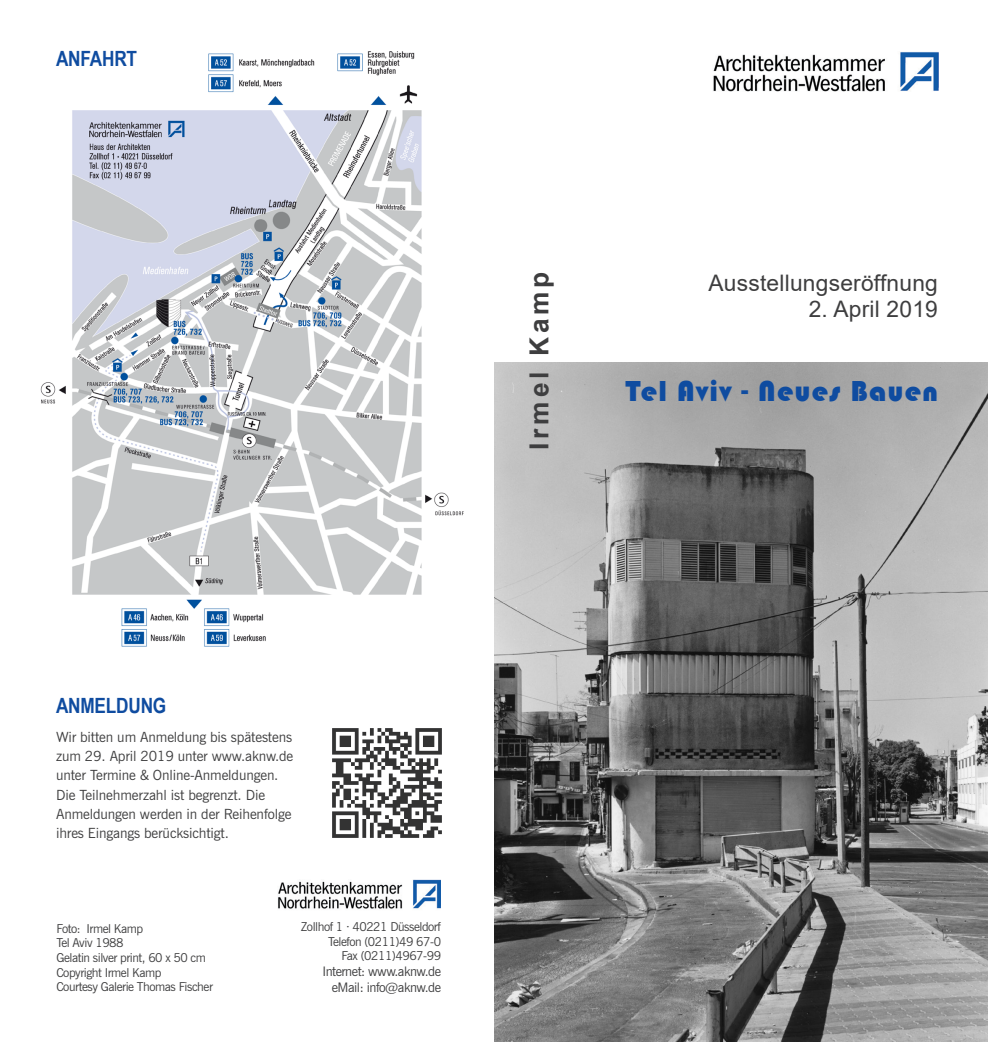
<style>
.page{position:relative;width:988px;height:1042px;background:#fff}
.page>*{position:absolute;margin:0;border:0;box-sizing:border-box;transform-origin:0 0}
.t1{font:29.75px "Bauhaus 93";letter-spacing:.04em;color:#0f4ca0}
.t2{font:700 26.25px "Arial";letter-spacing:.15em;color:#3e3e3f}
.t3{font:22.75px "Arial";letter-spacing:.01em;color:#3e3e3f}
.t4{font:700 21px "Arial Narrow";letter-spacing:-.01em;color:#0f4ca0}
.t5{font:14px/19.2px "News Gothic BT";letter-spacing:-.01em;color:#3e3e3f}
.t6{font:13.12px/15.8px "News Gothic BT";letter-spacing:-.04em;color:#3e3e3f;text-align:right}
.t7{font:12.25px/14.7px "News Gothic BT";letter-spacing:-.04em;color:#3e3e3f}
</style>
<div class="page">
<img style="left:40px;top:51px;width:424px;height:596px">
<img style="left:494px;top:362px;width:493px;height:680px">
<img style="left:713px;top:52px;width:225px;height:40px">
<img style="left:332px;top:728px;width:110px;height:110px">
<div style="left:273px;top:601px;width:171px;height:68px;background:#fff"></div>
<img style="left:278px;top:879px;width:162px;height:30px">
<h3 class="t4" style="left:56px;top:43px;width:82px">ANFAHRT</h3>
<h2 class="t2" style="left:520px;top:450px;width:180px;rotate:-90deg">Irmel Kamp</h2>
<h3 class="t3" style="left:708px;top:267px;width:231px">Ausstellungseröffnung</h3>
<h3 class="t3" style="left:808px;top:294px;width:131px">2. April 2019</h3>
<h1 class="t1" style="left:625px;top:374px;width:314px">Tel Aviv - Neues Bauen</h1>
<h3 class="t4" style="left:56px;top:690px;width:112px">ANMELDUNG</h3>
<p class="t5" style="left:56px;top:727px;width:239px">Wir bitten um Anmeldung bis spätestens zum 29. April 2019 unter www.aknw.de unter Termine &amp; Online-Anmeldungen.<br>Die Teilnehmerzahl ist begrenzt. Die Anmeldungen werden in der Reihenfolge ihres Eingangs berücksichtigt.</p>
<p class="t7" style="left:56px;top:921px;width:158px">Foto: Irmel Kamp<br>Tel Aviv 1988<br>Gelatin silver print, 60 x 50 cm<br>Copyright Irmel Kamp<br>Courtesy Galerie Thomas Fischer</p>
<p class="t7" style="left:301px;top:919px;width:142px;text-align:right">Zollhof 1 · 40221 Düsseldorf<br>Telefon (0211)49 67-0<br>Fax (0211)4967-99</p>
<p class="t6" style="left:322px;top:963px;width:120px">Internet: www.aknw.de eMail: info@aknw.de</p>
</div>
